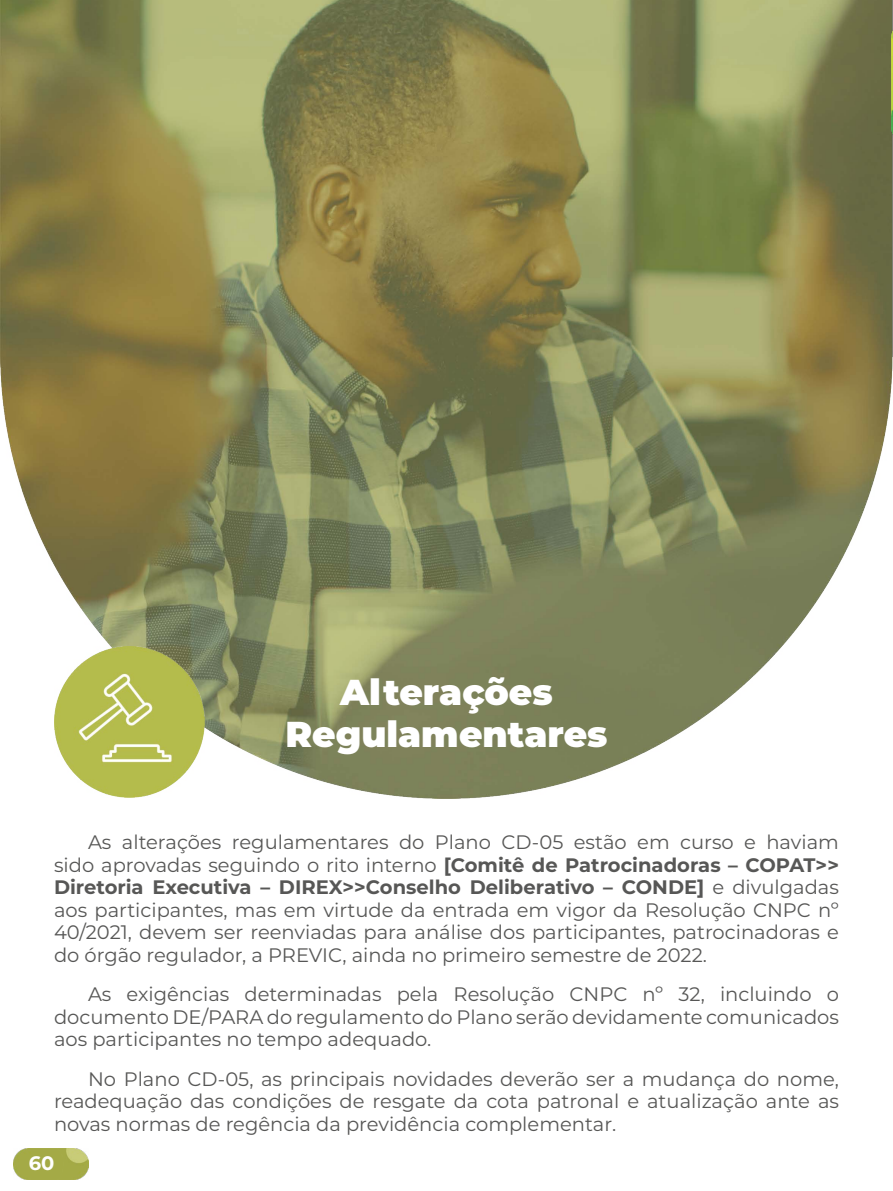
<style>
.page{position:relative;width:893px;height:1191px;background:#fff}
.page>*{position:absolute;margin:0;border:0;box-sizing:border-box;transform-origin:0 0}
.t1{font:900 36px "Montserrat";color:#fff}
.t2{font:19.5px/22.5px "Montserrat";color:#575756;text-align:justify}
.t3{font:700 19.5px "Montserrat";color:#fff}
.s1{font-weight:700}
</style>
<div class="page">
<img style="left:14px;top:1148px;width:74px;height:31px">
<img style="left:0;top:0;width:893px;height:798px">
<img style="left:54px;top:646px;width:151px;height:151px">
<img style="left:892px;top:0;width:1px;height:167px">
<p class="t1" style="left:340px;top:665px;width:214px">Alterações</p>
<p class="t1" style="left:285px;top:707px;width:324px">Regulamentares</p>
<p class="t2" style="left:54px;top:830px;width:786px;text-indent:34px">As alterações regulamentares do Plano CD-05 estão em curso e haviam sido aprovadas seguindo o rito interno <span class="s1">[Comitê de Patrocinadoras – COPAT&gt;&gt; Diretoria Executiva – DIREX&gt;&gt;Conselho Deliberativo – CONDE]</span> e divulgadas aos participantes, mas em virtude da entrada em vigor da Resolução CNPC nº 40/2021, devem ser reenviadas para análise dos participantes, patrocinadoras e do órgão regulador, a PREVIC, ainda no primeiro semestre de 2022.</p>
<p class="t2" style="left:54px;top:982px;width:786px;text-indent:34px">As exigências determinadas pela Resolução CNPC nº 32, incluindo o documento DE/PARA do regulamento do Plano serão devidamente comunicados aos participantes no tempo adequado.</p>
<p class="t2" style="left:54px;top:1066px;width:786px;text-indent:34px">No Plano CD-05, as principais novidades deverão ser a mudança do nome, readequação das condições de resgate da cota patronal e atualização ante as novas normas de regência da previdência complementar.</p>
<p class="t3" style="left:29px;top:1149px;width:27px">60</p>
</div>
